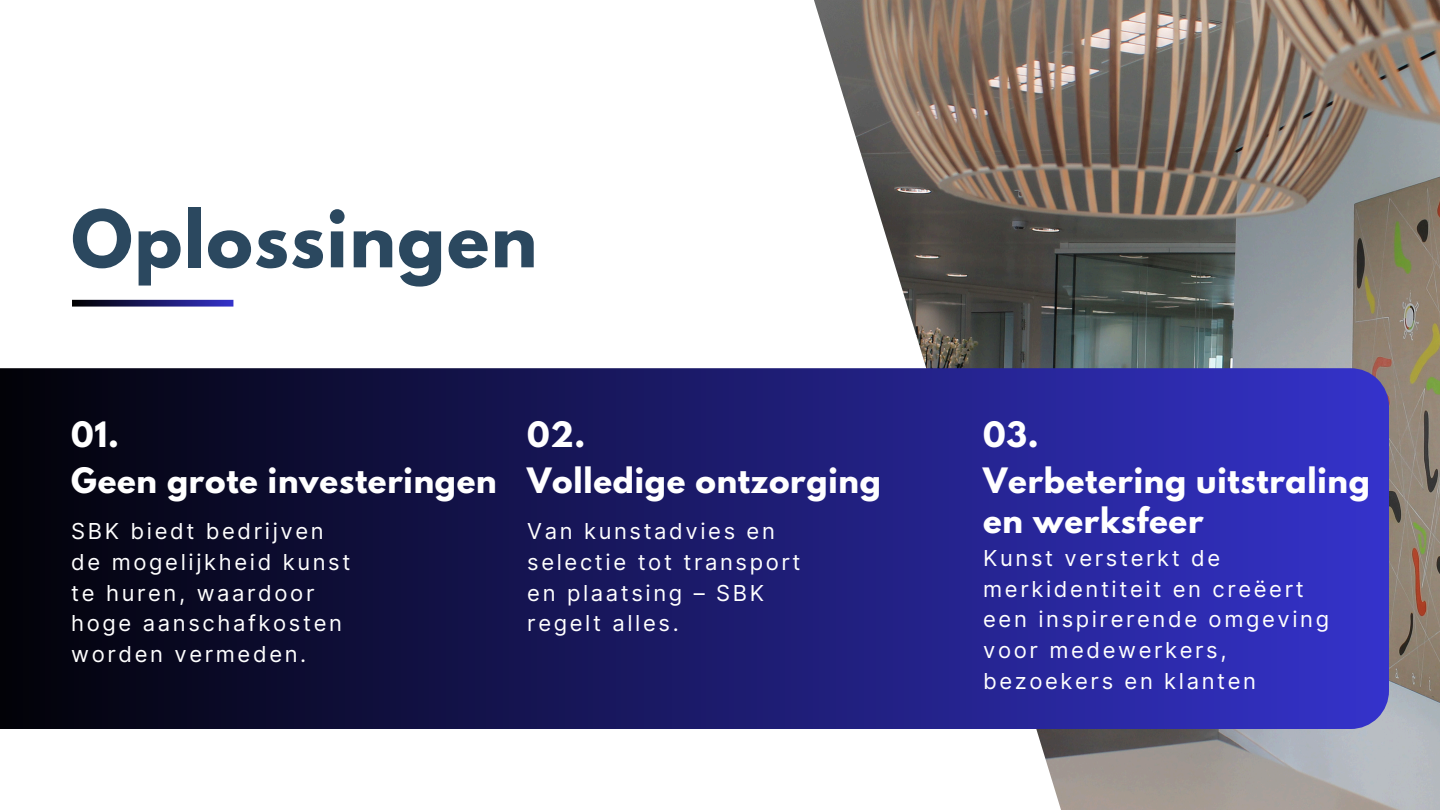
<style>
.page{position:relative;width:1440px;height:810px;background:#fff}
.page>*{position:absolute;margin:0;border:0;box-sizing:border-box;transform-origin:0 0}
.t1{font:700 70.1px "League Spartan";letter-spacing:.025em;color:#2b485f}
.t2{font:700 31px/39.8px "League Spartan";letter-spacing:.025em;color:#fff}
.t3{font:22px/30.8px "Inter";letter-spacing:.12em;color:#fff}
</style>
<div class="page">
<img style="left:814px;top:0;width:626px;height:810px">
<svg style="left:0;top:368px;width:1389px;height:361px;background:#1b1a69"></svg>
<svg style="left:72px;top:300px;width:161px;height:7px"></svg>
<h1 class="t1" style="left:71px;top:204px;width:467px">Oplossingen</h1>
<p class="t2" style="left:71px;top:419px;width:49px">01.</p>
<h2 class="t2" style="left:71px;top:465px;width:427px">Geen grote investeringen</h2>
<h2 class="t3" style="left:71px;top:516px;width:281px">SBK biedt bedrijven de mogelijkheid kunst te huren, waardoor hoge aanschafkosten worden vermeden.</h2>
<h2 class="t2" style="left:527px;top:419px;width:60px">02.</h2>
<h2 class="t2" style="left:527px;top:465px;width:355px">Volledige ontzorging</h2>
<p class="t3" style="left:527px;top:516px;width:275px">Van kunstadvies en selectie tot transport en plaatsing – SBK regelt alles.</p>
<p class="t2" style="left:983px;top:419px;width:57px">03.</p>
<h2 class="t2" style="left:983px;top:465px;width:388px">Verbetering uitstraling en werksfeer</h2>
<h2 class="t3" style="left:983px;top:543px;width:347px">Kunst versterkt de merkidentiteit en creëert een inspirerende omgeving voor medewerkers, bezoekers en klanten</h2>
</div>
